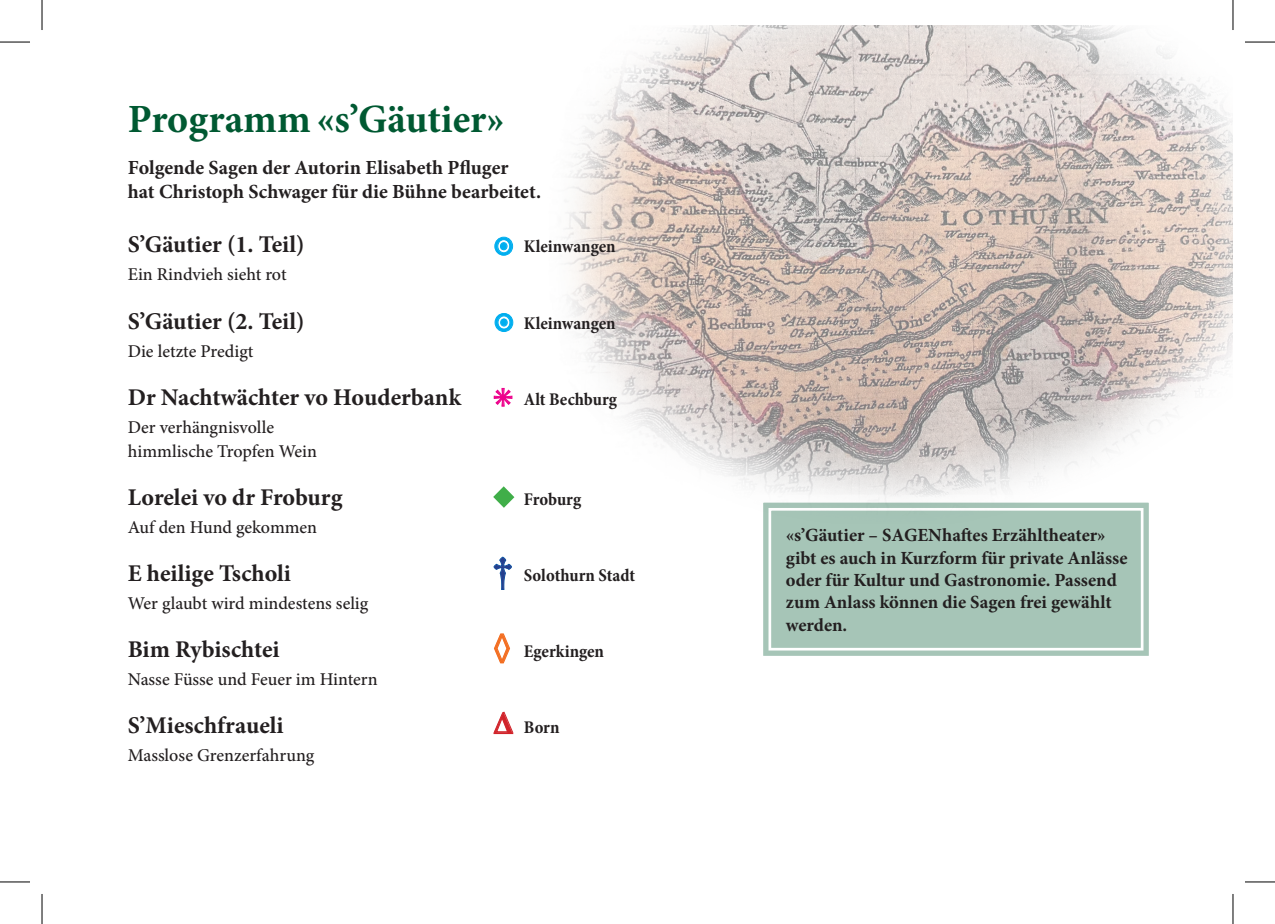
<style>
.page{position:relative;width:1275px;height:924px;background:#fff}
.page>*{position:absolute;margin:0;border:0;box-sizing:border-box;transform-origin:0 0}
.t1{font:700 condensed 48px "Minion Pro";color:#00aeef}
.t2{font:700 condensed 44px "Minion Pro";color:#253f8e}
.t3{font:700 40px "Minion Pro";letter-spacing:-.005em;color:#005932}
.t4{font:700 condensed 38.8px "Minion Pro";color:#40ae49}
.t5{font:700 condensed 37.4px "Minion Pro";color:#f36e21}
.t6{font:700 32px "Minion Pro";color:#ed028c}
.t7{font:700 32px "Minion Pro";color:#d1232a}
.t8{font:700 24px "Minion Pro";color:#231f20}
.t9{font:700 20px/24px "Minion Pro";color:#231f20}
.t10{font:700 18.6px/22.2px "Minion Pro";color:#231f20}
.t11{font:500 18px/24px "Minion Pro";color:#231f20}
.t12{font:700 condensed 18px "Minion Pro";letter-spacing:-.005em;color:#231f20}
</style>
<div class="page">
<img style="left:563px;top:25px;width:670px;height:465px">
<svg style="left:763px;top:490px;width:386px;height:166px;background:#adc9bc"></svg>
<div style="left:768px;top:507px;width:375px;height:143px;border:3px solid #fff"></div>
<svg style="left:494px;top:236px;width:19px;height:20px"></svg>
<svg style="left:493px;top:387px;width:20px;height:20px"></svg>
<svg style="left:493px;top:486px;width:22px;height:22px"></svg>
<svg style="left:493px;top:556px;width:19px;height:34px"></svg>
<svg style="left:494px;top:633px;width:16px;height:31px"></svg>
<svg style="left:493px;top:711px;width:21px;height:23px"></svg>
<svg style="left:494px;top:313px;width:20px;height:19px"></svg>
<hr style="left:1231px;top:0;width:3px;height:30px;background:#fff">
<hr style="left:0;top:42px;width:30px;height:1px;background:#000">
<hr style="left:1245px;top:42px;width:30px;height:1px;background:#000">
<hr style="left:0;top:881px;width:30px;height:1px;background:#000">
<hr style="left:1245px;top:881px;width:30px;height:1px;background:#000">
<hr style="left:42px;top:0;width:1px;height:30px;background:#000">
<hr style="left:42px;top:893px;width:1px;height:30px;background:#000">
<hr style="left:1232px;top:0;width:1px;height:30px;background:#000">
<hr style="left:1232px;top:893px;width:1px;height:30px;background:#000">
<h3 class="t3" style="left:128px;top:91px;width:378px">Programm «s’Gäutier»</h3>
<p class="t9" style="left:128px;top:155px;width:415px">Folgende Sagen der Autorin Elisabeth Pfluger<br>hat Christoph Schwager für die Bühne bearbeitet.</p>
<h3 class="t8" style="left:128px;top:228px;width:178px">S’Gäutier (1. Teil)</h3>
<p class="t12" style="left:524px;top:234px;width:93px">Kleinwangen</p>
<p class="t11" style="left:128px;top:262px;width:160px">Ein Rindvieh sieht rot</p>
<h3 class="t8" style="left:128px;top:304px;width:178px">S’Gäutier (2. Teil)</h3>
<p class="t12" style="left:524px;top:310px;width:93px">Kleinwangen</p>
<p class="t11" style="left:128px;top:338px;width:127px">Die letzte Predigt</p>
<h3 class="t8" style="left:128px;top:380px;width:335px">Dr Nachtwächter vo Houderbank</h3>
<p class="t12" style="left:524px;top:386px;width:95px">Alt Bechburg</p>
<p class="t11" style="left:128px;top:414px;width:191px">Der verhängnisvolle himmlische Tropfen Wein</p>
<h3 class="t8" style="left:128px;top:480px;width:216px">Lorelei vo dr Froburg</h3>
<p class="t12" style="left:524px;top:486px;width:59px">Froburg</p>
<p class="t11" style="left:128px;top:514px;width:191px">Auf den Hund gekommen</p>
<h3 class="t8" style="left:128px;top:556px;width:165px">E heilige Tscholi</h3>
<p class="t12" style="left:524px;top:562px;width:113px">Solothurn Stadt</p>
<p class="t11" style="left:128px;top:590px;width:242px">Wer glaubt wird mindestens selig</p>
<h3 class="t8" style="left:128px;top:632px;width:153px">Bim Rybischtei</h3>
<p class="t12" style="left:524px;top:638px;width:82px">Egerkingen</p>
<p class="t11" style="left:128px;top:666px;width:251px">Nasse Füsse und Feuer im Hintern</p>
<h3 class="t8" style="left:128px;top:708px;width:157px">S’Mieschfraueli</h3>
<p class="t12" style="left:524px;top:714px;width:37px">Born</p>
<p class="t11" style="left:128px;top:742px;width:188px">Masslose Grenzerfahrung</p>
<h1 class="t1" style="left:493px;top:210px;width:23px">◉</h1>
<h1 class="t1" style="left:493px;top:286px;width:23px">◉</h1>
<h3 class="t6" style="left:493px;top:373px;width:22px">✳</h3>
<h3 class="t4" style="left:495px;top:467px;width:20px">◆</h3>
<h2 class="t2" style="left:492px;top:540px;width:23px">†</h2>
<h3 class="t5" style="left:492px;top:623px;width:21px">◊</h3>
<h3 class="t7" style="left:493px;top:700px;width:23px">∆</h3>
<p class="t10" style="left:786px;top:524px;width:343px">«s’Gäutier – SAGENhaftes Erzähltheater» gibt es auch in Kurzform für private Anlässe oder für Kultur und Gastronomie. Passend zum Anlass können die Sagen frei gewählt werden.</p>
</div>
